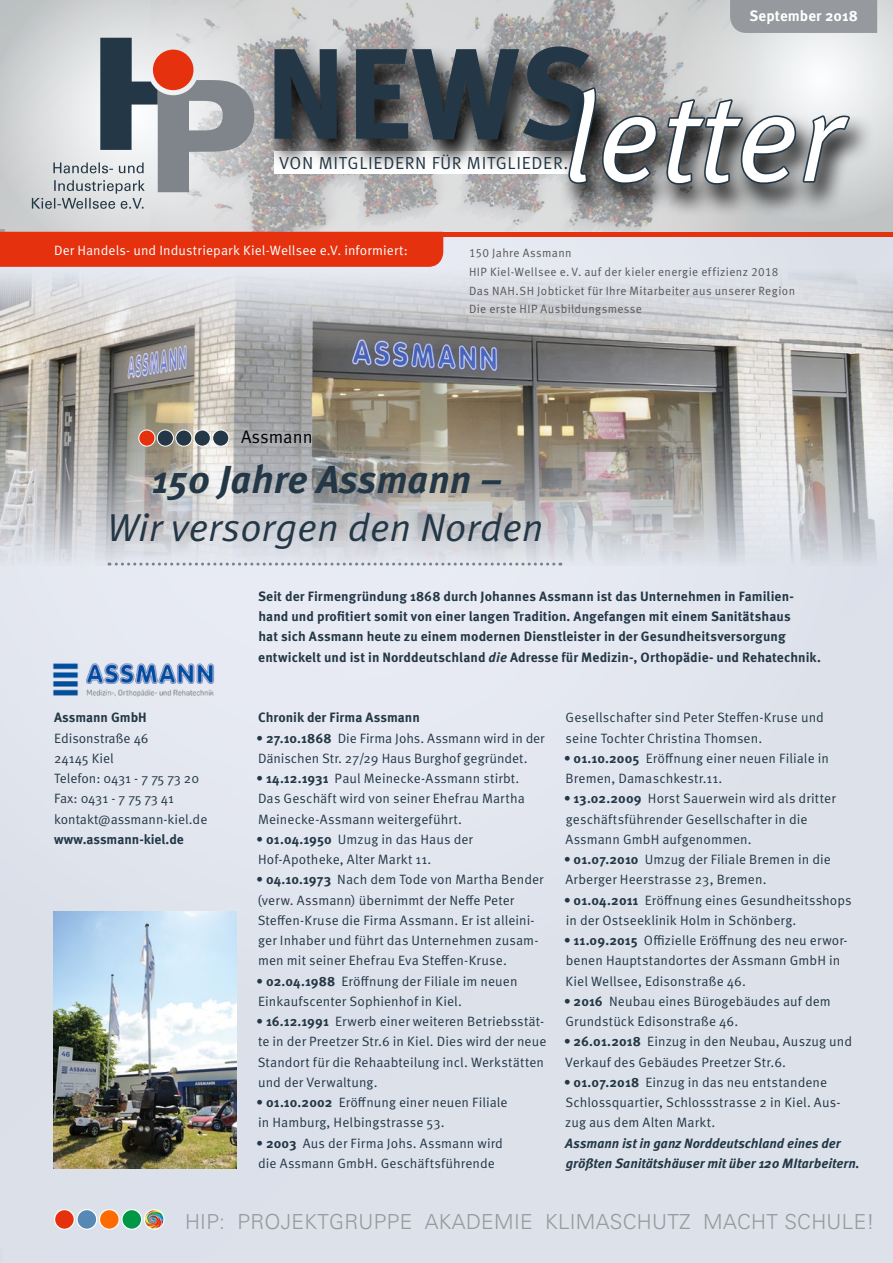
<style>
.page{position:relative;width:893px;height:1263px;background:#fff}
.page>*{position:absolute;margin:0;border:0;box-sizing:border-box;transform-origin:0 0}
.t1{font:700 128.85px "Meta Pro";color:#233746}
.t2{font:italic 125.1px "Meta Pro";color:#fff}
.t3{font:italic 39px "Meta Pro";color:#233746}
.t4{font:italic 700 39px "Meta Pro";color:#233746}
.t5{font:300 20.7px "Univers LT";letter-spacing:.015em;color:#969a9e}
.t6{font:18px "Meta Pro";color:#000}
.t7{font:17.4px "Meta Pro";letter-spacing:.04em;color:#233746}
.t8{font:700 15px "Meta Pro";letter-spacing:.005em;color:#fff}
.t9{font:13.5px/20.2px "Meta Pro";letter-spacing:.005em;color:#233746}
.t10{font:700 13.5px/20.2px "Meta Pro";letter-spacing:.005em;color:#233746}
.t11{font:italic 700 13.5px/20.2px "Meta Pro";color:#233746}
.t12{font:13.5px "Meta Pro";letter-spacing:.01em;color:#fff}
.t13{font:12px/18.6px "Meta Pro";letter-spacing:.03em;color:#565656}
.s1{font-style:italic}
.s2{font-weight:700}
</style>
<div class="page">
<img style="left:279px;top:0;width:479px;height:230px">
<svg style="left:0;top:0;width:279px;height:230px;background:#cdcfcf"></svg>
<svg style="left:677px;top:0;width:216px;height:222px"></svg>
<svg style="left:264px;top:43px;width:353px;height:130px;background:#7c7b7b"></svg>
<svg style="left:559px;top:85px;width:316px;height:132px;background:#b1b2b3"></svg>
<svg style="left:567px;top:85px;width:92px;height:101px;background:#5c5f62"></svg>
<svg style="left:665px;top:96px;width:187px;height:90px;background:#82878b"></svg>
<svg style="left:32px;top:38px;width:222px;height:171px;background:#b6b5b7"></svg>
<div style="left:0;top:236px;width:893px;height:1027px;background:#dde1ea"></div>
<hr style="left:0;top:1247px;width:3px;height:15px;background:#dadada">
<div style="left:55px;top:1209px;width:19px;height:20px;background:#e6310e;border-radius:50%"></div>
<div style="left:54px;top:1209px;width:21px;height:21px;border:1px solid #fff;border-radius:50%"></div>
<div style="left:77px;top:1209px;width:20px;height:20px;background:#5889b4;border-radius:50%"></div>
<div style="left:76px;top:1209px;width:21px;height:21px;border:1px solid #fff;border-radius:50%"></div>
<div style="left:122px;top:1209px;width:20px;height:20px;background:#009846;border-radius:50%"></div>
<div style="left:121px;top:1209px;width:21px;height:21px;border:1px solid #fff;border-radius:50%"></div>
<div style="left:99px;top:1209px;width:20px;height:20px;background:#ff6b00;border-radius:50%"></div>
<div style="left:99px;top:1209px;width:21px;height:21px;border:1px solid #fff;border-radius:50%"></div>
<img style="left:144px;top:1209px;width:20px;height:20px;border-radius:10px">
<div style="left:144px;top:1209px;width:21px;height:21px;border:1px solid #fff;border-radius:50%"></div>
<img style="left:0;top:230px;width:893px;height:336px">
<svg style="left:109px;top:563px;width:445px;height:3px"></svg>
<div style="left:139px;top:430px;width:16px;height:16px;background:#e6310e;border-radius:50%"></div>
<div style="left:138px;top:429px;width:17px;height:18px;border:1px solid #fff;border-radius:50%"></div>
<div style="left:157px;top:430px;width:16px;height:16px;background:#233746;border-radius:50%"></div>
<div style="left:157px;top:429px;width:17px;height:18px;border:1px solid #fff;border-radius:50%"></div>
<div style="left:194px;top:430px;width:16px;height:16px;background:#233746;border-radius:50%"></div>
<div style="left:194px;top:429px;width:17px;height:18px;border:1px solid #fff;border-radius:50%"></div>
<div style="left:176px;top:430px;width:16px;height:16px;background:#233746;border-radius:50%"></div>
<div style="left:175px;top:429px;width:17px;height:18px;border:1px solid #fff;border-radius:50%"></div>
<div style="left:213px;top:430px;width:16px;height:16px;background:#233746;border-radius:50%"></div>
<div style="left:212px;top:429px;width:17px;height:18px;border:1px solid #fff;border-radius:50%"></div>
<img style="left:54px;top:911px;width:183px;height:257px">
<img style="left:53px;top:660px;width:163px;height:39px">
<div style="left:730px;top:0;width:147px;height:33px;background:#969a9e"></div>
<hr style="left:443px;top:232px;width:450px;height:4px;background:#e6310e">
<div style="left:0;top:232px;width:443px;height:35px;background:#e6310e"></div>
<p class="t8" style="left:749px;top:6px;width:110px">September 2018</p>
<h1 class="t1" style="left:265px;top:12px;width:332px">NEWS</h1>
<p class="t7" style="left:279px;top:152px;width:291px">VON MITGLIEDERN FÜR MITGLIEDER.</p>
<h2 class="t2" style="left:562px;top:58px;width:283px">letter</h2>
<p class="t12" style="left:54px;top:241px;width:355px">Der Handels- und Industriepark Kiel-Wellsee e.V. informiert:</p>
<h3 class="t6" style="left:241px;top:425px;width:73px">Assmann</h3>
<p class="t13" style="left:469px;top:244px;width:328px">150 Jahre Assmann<br>HIP Kiel-Wellsee e. V. auf der kieler energie effizienz 2018<br>Das NAH.SH Jobticket für Ihre Mitarbeiter aus unserer Region Die erste HIP Ausbildungsmesse</p>
<h3 class="t4" style="left:151px;top:455px;width:352px">150 Jahre Assmann –</h3>
<h3 class="t3" style="left:107px;top:503px;width:438px">Wir versorgen den Norden</h3>
<p class="t10" style="left:54px;top:708px;width:94px">Assmann GmbH</p>
<p class="t9" style="left:54px;top:728px;width:155px">Edisonstraße 46<br>24145 Kiel<br>Telefon: 0431 - 7 75 73 20<br>Fax: 0431 - 7 75 73 41 kontakt@assmann-kiel.de</p>
<p class="t10" style="left:54px;top:829px;width:131px">www.assmann-kiel.de</p>
<p class="t10" style="left:258px;top:586px;width:564px">Seit der Firmengründung 1868 durch Johannes Assmann ist das Unternehmen in Familien&shy;hand und profitiert somit von einer langen Tradition. Angefangen mit einem Sanitätshaus<br>hat sich Assmann heute zu einem modernen Dienstleister in der Gesundheitsversorgung entwickelt und ist in Norddeutschland <span class="s1">die</span> Adresse für Medizin-, Orthopädie- und Rehatechnik.</p>
<p class="t10" style="left:258px;top:708px;width:163px">Chronik der Firma Assmann</p>
<p class="t9" style="left:256px;top:728px;width:290px"><span class="s2">• 27.10.1868</span> Die Firma Johs. Assmann wird in der<br>Dänischen Str. 27/29 Haus Burghof gegründet.</p>
<p class="t9" style="left:256px;top:769px;width:270px"><span class="s2">• 14.12.1931</span> Paul Meinecke-Assmann stirbt.<br>Das Geschäft wird von seiner Ehefrau Martha<br>Meinecke-Assmann weitergeführt.</p>
<p class="t9" style="left:256px;top:829px;width:218px"><span class="s2">• 01.04.1950</span> Umzug in das Haus der<br>Hof-Apotheke, Alter Markt 11.</p>
<p class="t9" style="left:256px;top:870px;width:289px"><span class="s2">• 04.10.1973</span> Nach dem Tode von Martha Bender (verw. Assmann) übernimmt der Neffe Peter Steffen-Kruse die Firma Assmann. Er ist alleini&shy;ger Inhaber und führt das Unternehmen zusam&shy;men mit seiner Ehefrau Eva Steffen-Kruse.</p>
<p class="t9" style="left:256px;top:971px;width:263px"><span class="s2">• 02.04.1988</span> Eröffnung der Filiale im neuen<br>Einkaufscenter Sophienhof in Kiel.</p>
<p class="t9" style="left:256px;top:1012px;width:291px"><span class="s2">• 16.12.1991</span> Erwerb einer weiteren Betriebsstät&shy;te in der Preetzer Str.6 in Kiel. Dies wird der neue Standort für die Rehaabteilung incl. Werkstätten und der Verwaltung.</p>
<p class="t9" style="left:256px;top:1093px;width:253px"><span class="s2">• 01.10.2002</span> Eröffnung einer neuen Filiale in Hamburg, Helbingstrasse 53.</p>
<p class="t9" style="left:256px;top:1133px;width:248px"><span class="s2">• 2003</span> Aus der Firma Johs. Assmann wird die Assmann GmbH. Geschäftsführende</p>
<p class="t9" style="left:566px;top:708px;width:260px">Gesellschafter sind Peter Steffen-Kruse und seine Tochter Christina Thomsen.</p>
<p class="t9" style="left:564px;top:748px;width:266px"><span class="s2">• 01.10.2005</span> Eröffnung einer neuen Filiale in<br>Bremen, Damaschkestr.11.</p>
<p class="t9" style="left:564px;top:789px;width:273px"><span class="s2">• 13.02.2009</span> Horst Sauerwein wird als dritter geschäftsführender Gesellschafter in die<br>Assmann GmbH aufgenommen.</p>
<p class="t9" style="left:564px;top:850px;width:268px"><span class="s2">• 01.07.2010</span> Umzug der Filiale Bremen in die<br>Arberger Heerstrasse 23, Bremen.</p>
<p class="t9" style="left:564px;top:890px;width:289px"><span class="s2">• 01.04.2011</span> Eröffnung eines Gesundheitsshops in der Ostseeklinik Holm in Schönberg.</p>
<p class="t9" style="left:564px;top:931px;width:285px"><span class="s2">• 11.09.2015</span> Offizielle Eröffnung des neu erwor&shy;benen Hauptstandortes der Assmann GmbH in<br>Kiel Wellsee, Edisonstraße 46.</p>
<p class="t9" style="left:564px;top:991px;width:268px"><span class="s2">• 2016</span> Neubau eines Bürogebäudes auf dem<br>Grundstück Edisonstraße 46.</p>
<p class="t9" style="left:564px;top:1032px;width:290px"><span class="s2">• 26.01.2018</span> Einzug in den Neubau, Auszug und<br>Verkauf des Gebäudes Preetzer Str.6.</p>
<p class="t9" style="left:564px;top:1072px;width:278px"><span class="s2">• 01.07.2018</span> Einzug in das neu entstandene<br>Schlossquartier, Schlossstrasse 2 in Kiel. Aus&shy;zug aus dem Alten Markt.</p>
<p class="t11" style="left:565px;top:1133px;width:296px">Assmann ist in ganz Norddeutschland eines der größten Sanitätshäuser mit über 120 MItarbeitern.</p>
<h3 class="t5" style="left:185px;top:1209px;width:691px">HIP: PROJEKTGRUPPE AKADEMIE KLIMASCHUTZ MACHT SCHULE!</h3>
</div>
